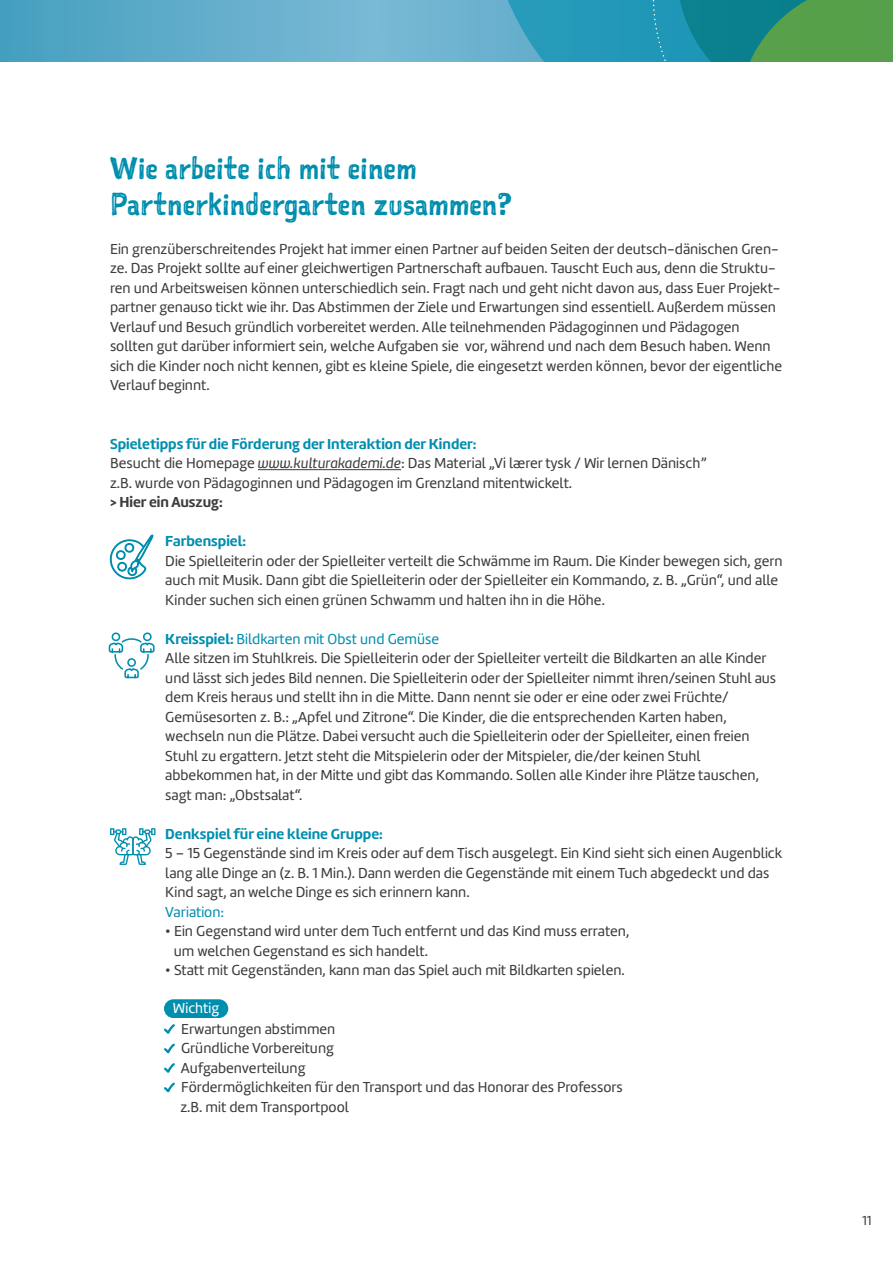
<style>
.page{position:relative;width:893px;height:1263px;background:#fff}
.page>*{position:absolute;margin:0;border:0;box-sizing:border-box;transform-origin:0 0}
.t1{font:30px/36px "Sketchnote Square";color:#008eaf}
.t2{font:15px/19.5px "Marine";color:#3c3c3b}
.t3{font:700 15px "Marine";color:#008eaf}
.t4{font:700 15px "Marine";color:#3c3c3b}
.t5{font:15px "Marine";color:#008eaf}
.t6{font:15px "Marine";color:#fff}
.t7{font:13.5px "Marine";color:#3c3c3b}
.s1{font-weight:700;color:#008eaf}
.s2{font-style:italic}
.s3{color:#008eaf}
</style>
<div class="page">
<svg style="left:0;top:0;width:487px;height:61px;background:#63aecb"></svg>
<svg style="left:487px;top:0;width:406px;height:61px;background:#349891"></svg>
<svg style="left:110px;top:534px;width:44px;height:46px"></svg>
<hr style="left:258px;top:469px;width:143px;height:1px;background:#3c3c3b">
<div style="left:164px;top:999px;width:64px;height:19px;background:#008eaf;border-radius:9px"></div>
<svg style="left:164px;top:1024px;width:11px;height:10px"></svg>
<svg style="left:164px;top:1043px;width:11px;height:10px"></svg>
<svg style="left:164px;top:1063px;width:11px;height:10px"></svg>
<svg style="left:164px;top:1082px;width:11px;height:10px"></svg>
<svg style="left:108px;top:632px;width:47px;height:47px"></svg>
<svg style="left:110px;top:828px;width:46px;height:37px"></svg>
<h1 class="t1" style="left:110px;top:149px;width:403px">Wie arbeite ich mit einem<br>Partnerkindergarten zusammen?</h1>
<p class="t2" style="left:110px;top:239px;width:674px">Ein grenzüberschreitendes Projekt hat immer einen Partner auf beiden Seiten der deutsch-dänischen Gren&shy;ze. Das Projekt sollte auf einer gleichwertigen Partnerschaft aufbauen. Tauscht Euch aus, denn die Struktu&shy;ren und Arbeitsweisen können unterschiedlich sein. Fragt nach und geht nicht davon aus, dass Euer Projekt&shy;partner genauso tickt wie ihr. Das Abstimmen der Ziele und Erwartungen sind essentiell. Außerdem müssen Verlauf und Besuch gründlich vorbereitet werden. Alle teilnehmenden Pädagoginnen und Pädagogen sollten gut darüber informiert sein, welche Aufgaben sie vor, während und nach dem Besuch haben. Wenn sich die Kinder noch nicht kennen, gibt es kleine Spiele, die eingesetzt werden können, bevor der eigentliche Verlauf beginnt.</p>
<p class="t2" style="left:110px;top:434px;width:598px"><span class="s1">Spieletipps für die Förderung der Interaktion der Kinder:<br></span>Besucht die Homepage <span class="s2">www.kulturakademi.de</span>: Das Material „Vi lærer tysk / Wir lernen Dänisch” z.B. wurde von Pädagoginnen und Pädagogen im Grenzland mitentwickelt.</p>
<p class="t4" style="left:110px;top:492px;width:114px">&gt; Hier ein Auszug:</p>
<p class="t3" style="left:165px;top:531px;width:82px">Farbenspiel:</p>
<p class="t2" style="left:165px;top:551px;width:619px">Die Spielleiterin oder der Spielleiter verteilt die Schwämme im Raum. Die Kinder bewegen sich, gern auch mit Musik. Dann gibt die Spielleiterin oder der Spielleiter ein Kommando, z. B. „Grün“, und alle<br>Kinder suchen sich einen grünen Schwamm und halten ihn in die Höhe.</p>
<p class="t2" style="left:165px;top:629px;width:612px"><span class="s1">Kreisspiel:</span> <span class="s3">Bildkarten mit Obst und Gemüse<br></span>Alle sitzen im Stuhlkreis. Die Spielleiterin oder der Spielleiter verteilt die Bildkarten an alle Kinder und lässt sich jedes Bild nennen. Die Spielleiterin oder der Spielleiter nimmt ihren/seinen Stuhl aus dem Kreis heraus und stellt ihn in die Mitte. Dann nennt sie oder er eine oder zwei Früchte/ Gemüsesorten z. B.: „Apfel und Zitrone“. Die Kinder, die die entsprechenden Karten haben, wechseln nun die Plätze. Dabei versucht auch die Spielleiterin oder der Spielleiter, einen freien Stuhl zu ergattern. Jetzt steht die Mitspielerin oder der Mitspieler, die/der keinen Stuhl abbekommen hat, in der Mitte und gibt das Kommando. Sollen alle Kinder ihre Plätze tauschen, sagt man: „Obstsalat“.</p>
<p class="t3" style="left:165px;top:824px;width:219px">Denkspiel für eine kleine Gruppe:</p>
<p class="t2" style="left:165px;top:843px;width:619px">5 – 15 Gegenstände sind im Kreis oder auf dem Tisch ausgelegt. Ein Kind sieht sich einen Augenblick lang alle Dinge an (z. B. 1 Min.). Dann werden die Gegenstände mit einem Tuch abgedeckt und das<br>Kind sagt, an welche Dinge es sich erinnern kann.</p>
<p class="t5" style="left:165px;top:902px;width:60px">Variation:</p>
<p class="t2" style="left:174px;top:921px;width:457px;text-indent:-9px">• Ein Gegenstand wird unter dem Tuch entfernt und das Kind muss erraten, um welchen Gegenstand es sich handelt.</p>
<p class="t2" style="left:165px;top:960px;width:461px">• Statt mit Gegenständen, kann man das Spiel auch mit Bildkarten spielen.</p>
<p class="t6" style="left:173px;top:999px;width:48px">Wichtig</p>
<p class="t2" style="left:180px;top:1019px;width:444px">Erwartungen abstimmen<br>Gründliche Vorbereitung<br>Aufgabenverteilung<br>Fördermöglichkeiten für den Transport und das Honorar des Professors z.B. mit dem Transportpool</p>
<p class="t7" style="left:862px;top:1212px;width:11px">11</p>
</div>
